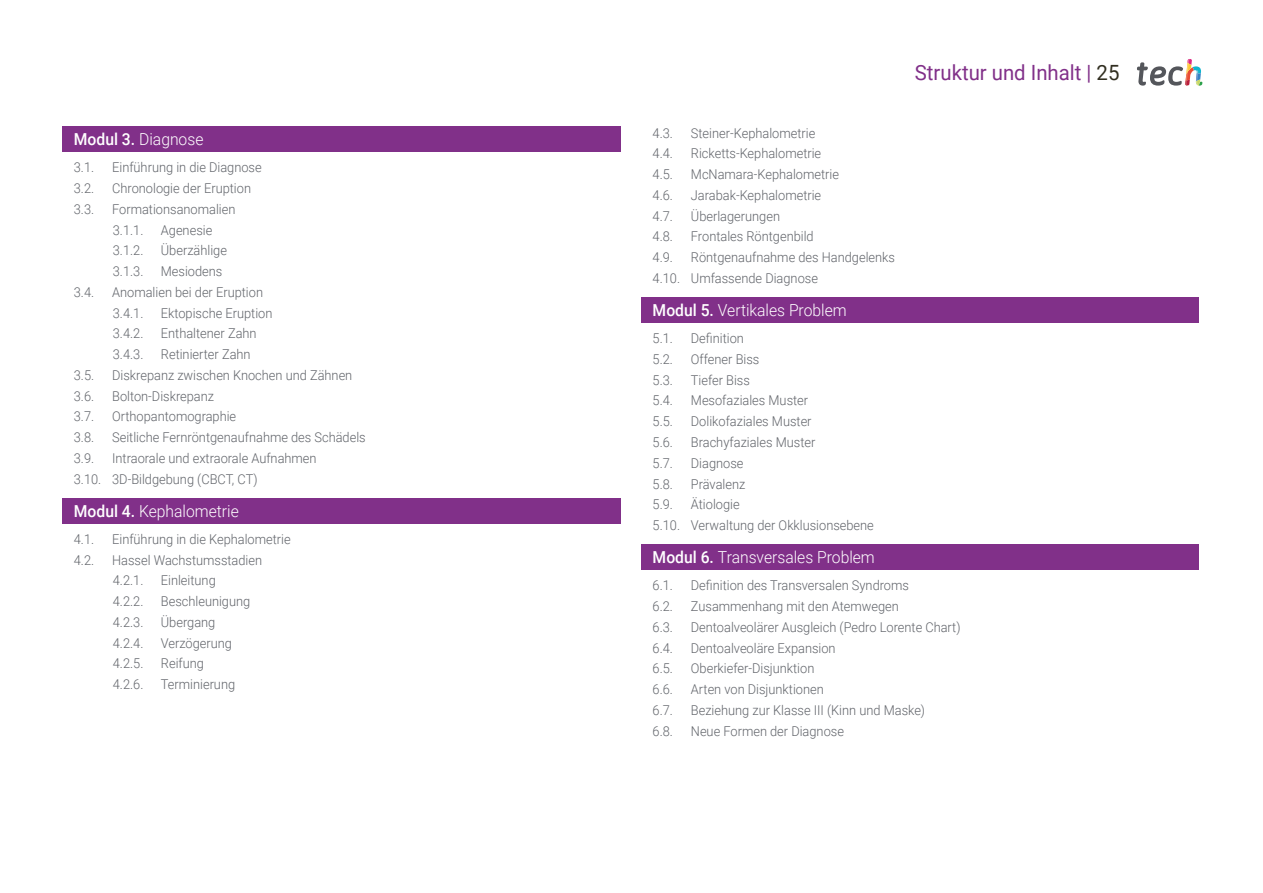
<style>
.page{position:relative;width:1263px;height:893px;background:#fff}
.page>*{position:absolute;margin:0;border:0;box-sizing:border-box;transform-origin:0 0}
.t1{font:21px "Roboto";color:#813089}
.t2{font:300 16.5px "Roboto";color:#fff;scale:.95 1}
.t3{font:300 13.5px/20.7px "Roboto";color:#61646a;scale:.95 1}
.s1{font-weight:500}
.s2{color:#312e20}
</style>
<div class="page">
<div style="left:63px;top:126px;width:558px;height:26px;background:#813089"></div>
<div style="left:63px;top:498px;width:558px;height:25px;background:#813089"></div>
<div style="left:642px;top:297px;width:557px;height:25px;background:#813089"></div>
<div style="left:642px;top:544px;width:557px;height:25px;background:#813089"></div>
<svg style="left:1137px;top:59px;width:65px;height:27px"></svg>
<p class="t2" style="left:74px;top:128px;width:138px"><span class="s1">Modul 3.</span> Diagnose</p>
<p class="t3" style="left:74px;top:157px;width:23px">3.1.</p>
<p class="t3" style="left:112px;top:157px;width:159px">Einführung in die Diagnose</p>
<p class="t3" style="left:74px;top:177px;width:23px">3.2.</p>
<p class="t3" style="left:112px;top:177px;width:148px">Chronologie der Eruption</p>
<p class="t3" style="left:74px;top:198px;width:23px">3.3.</p>
<p class="t3" style="left:112px;top:198px;width:131px">Formationsanomalien<br>3.1.1.</p>
<p class="t3" style="left:161px;top:219px;width:56px">Agenesie</p>
<p class="t3" style="left:113px;top:240px;width:34px">3.1.2.</p>
<p class="t3" style="left:161px;top:240px;width:71px">Überzählige</p>
<p class="t3" style="left:113px;top:260px;width:34px">3.1.3.</p>
<p class="t3" style="left:161px;top:260px;width:66px">Mesiodens</p>
<p class="t3" style="left:74px;top:281px;width:23px">3.4.</p>
<p class="t3" style="left:112px;top:281px;width:160px">Anomalien bei der Eruption<br>3.4.1.</p>
<p class="t3" style="left:161px;top:302px;width:119px">Ektopische Eruption</p>
<p class="t3" style="left:113px;top:323px;width:34px">3.4.2.</p>
<p class="t3" style="left:161px;top:323px;width:102px">Enthaltener Zahn</p>
<p class="t3" style="left:113px;top:343px;width:34px">3.4.3.</p>
<p class="t3" style="left:161px;top:343px;width:96px">Retinierter Zahn</p>
<p class="t3" style="left:74px;top:364px;width:23px">3.5.</p>
<p class="t3" style="left:112px;top:364px;width:254px">Diskrepanz zwischen Knochen und Zähnen</p>
<p class="t3" style="left:74px;top:385px;width:23px">3.6.</p>
<p class="t3" style="left:112px;top:385px;width:109px">Bolton-Diskrepanz</p>
<p class="t3" style="left:74px;top:406px;width:23px">3.7.</p>
<p class="t3" style="left:112px;top:406px;width:132px">Orthopantomographie</p>
<p class="t3" style="left:74px;top:426px;width:23px">3.8.</p>
<p class="t3" style="left:112px;top:426px;width:268px">Seitliche Fernröntgenaufnahme des Schädels</p>
<p class="t3" style="left:74px;top:447px;width:23px">3.9.</p>
<p class="t3" style="left:74px;top:447px;width:257px;text-indent:38px">Intraorale und extraorale Aufnahmen<br>3.10. 3D-Bildgebung (CBCT, CT)</p>
<p class="t2" style="left:74px;top:499px;width:175px"><span class="s1">Modul 4.</span> Kephalometrie</p>
<p class="t3" style="left:74px;top:528px;width:23px">4.1.</p>
<p class="t3" style="left:112px;top:528px;width:189px">Einführung in die Kephalometrie</p>
<p class="t3" style="left:74px;top:549px;width:23px">4.2.</p>
<p class="t3" style="left:112px;top:549px;width:159px">Hassel Wachstumsstadien<br>4.2.1.</p>
<p class="t3" style="left:161px;top:570px;width:59px">Einleitung</p>
<p class="t3" style="left:113px;top:591px;width:34px">4.2.2.</p>
<p class="t3" style="left:161px;top:591px;width:96px">Beschleunigung</p>
<p class="t3" style="left:113px;top:611px;width:34px">4.2.3.</p>
<p class="t3" style="left:161px;top:611px;width:59px">Übergang</p>
<p class="t3" style="left:113px;top:632px;width:34px">4.2.4.</p>
<p class="t3" style="left:161px;top:632px;width:76px">Verzögerung</p>
<p class="t3" style="left:113px;top:653px;width:34px">4.2.5.</p>
<p class="t3" style="left:161px;top:653px;width:47px">Reifung</p>
<p class="t3" style="left:113px;top:674px;width:34px">4.2.6.</p>
<p class="t3" style="left:161px;top:674px;width:80px">Terminierung</p>
<h1 class="t1" style="left:915px;top:57px;width:206px">Struktur und Inhalt | <span class="s2">25</span></h1>
<p class="t3" style="left:653px;top:122px;width:23px">4.3.</p>
<p class="t3" style="left:691px;top:122px;width:132px">Steiner-Kephalometrie</p>
<p class="t3" style="left:653px;top:143px;width:23px">4.4.</p>
<p class="t3" style="left:691px;top:143px;width:139px">Ricketts-Kephalometrie</p>
<p class="t3" style="left:653px;top:164px;width:23px">4.5.</p>
<p class="t3" style="left:691px;top:164px;width:157px">McNamara-Kephalometrie</p>
<p class="t3" style="left:653px;top:184px;width:23px">4.6.</p>
<p class="t3" style="left:691px;top:184px;width:139px">Jarabak-Kephalometrie</p>
<p class="t3" style="left:653px;top:205px;width:23px">4.7.</p>
<p class="t3" style="left:691px;top:205px;width:95px">Überlagerungen</p>
<p class="t3" style="left:653px;top:226px;width:23px">4.8.</p>
<p class="t3" style="left:691px;top:226px;width:131px">Frontales Röntgenbild</p>
<p class="t3" style="left:653px;top:247px;width:23px">4.9.</p>
<p class="t3" style="left:653px;top:247px;width:257px;text-indent:38px">Röntgenaufnahme des Handgelenks<br>4.10. Umfassende Diagnose</p>
<p class="t2" style="left:653px;top:299px;width:206px"><span class="s1">Modul 5.</span> Vertikales Problem</p>
<p class="t3" style="left:653px;top:328px;width:23px">5.1.</p>
<p class="t3" style="left:691px;top:328px;width:57px">Definition</p>
<p class="t3" style="left:653px;top:348px;width:23px">5.2.</p>
<p class="t3" style="left:691px;top:348px;width:74px">Offener Biss</p>
<p class="t3" style="left:653px;top:369px;width:23px">5.3.</p>
<p class="t3" style="left:691px;top:369px;width:64px">Tiefer Biss</p>
<p class="t3" style="left:653px;top:390px;width:23px">5.4.</p>
<p class="t3" style="left:691px;top:390px;width:125px">Mesofaziales Muster</p>
<p class="t3" style="left:653px;top:411px;width:23px">5.5.</p>
<p class="t3" style="left:691px;top:411px;width:129px">Dolikofaziales Muster</p>
<p class="t3" style="left:653px;top:431px;width:23px">5.6.</p>
<p class="t3" style="left:691px;top:431px;width:133px">Brachyfaziales Muster</p>
<p class="t3" style="left:653px;top:452px;width:23px">5.7.</p>
<p class="t3" style="left:691px;top:452px;width:57px">Diagnose</p>
<p class="t3" style="left:653px;top:473px;width:23px">5.8.</p>
<p class="t3" style="left:691px;top:473px;width:59px">Prävalenz</p>
<p class="t3" style="left:653px;top:494px;width:23px">5.9.</p>
<p class="t3" style="left:653px;top:494px;width:234px;text-indent:38px">Ätiologie<br>5.10. Verwaltung der Okklusionsebene</p>
<p class="t2" style="left:653px;top:546px;width:235px"><span class="s1">Modul 6.</span> Transversales Problem</p>
<p class="t3" style="left:653px;top:575px;width:23px">6.1.</p>
<p class="t3" style="left:691px;top:575px;width:231px">Definition des Transversalen Syndroms</p>
<p class="t3" style="left:653px;top:595px;width:23px">6.2.</p>
<p class="t3" style="left:691px;top:595px;width:220px">Zusammenhang mit den Atemwegen</p>
<p class="t3" style="left:653px;top:616px;width:23px">6.3.</p>
<p class="t3" style="left:691px;top:616px;width:285px">Dentoalveolärer Ausgleich (Pedro Lorente Chart)</p>
<p class="t3" style="left:653px;top:637px;width:23px">6.4.</p>
<p class="t3" style="left:691px;top:637px;width:154px">Dentoalveoläre Expansion</p>
<p class="t3" style="left:653px;top:658px;width:23px">6.5.</p>
<p class="t3" style="left:691px;top:658px;width:131px">Oberkiefer-Disjunktion</p>
<p class="t3" style="left:653px;top:678px;width:23px">6.6.</p>
<p class="t3" style="left:691px;top:678px;width:141px">Arten von Disjunktionen</p>
<p class="t3" style="left:653px;top:699px;width:23px">6.7.</p>
<p class="t3" style="left:691px;top:699px;width:248px">Beziehung zur Klasse III (Kinn und Maske)</p>
<p class="t3" style="left:653px;top:720px;width:23px">6.8.</p>
<p class="t3" style="left:691px;top:720px;width:163px">Neue Formen der Diagnose</p>
</div>
